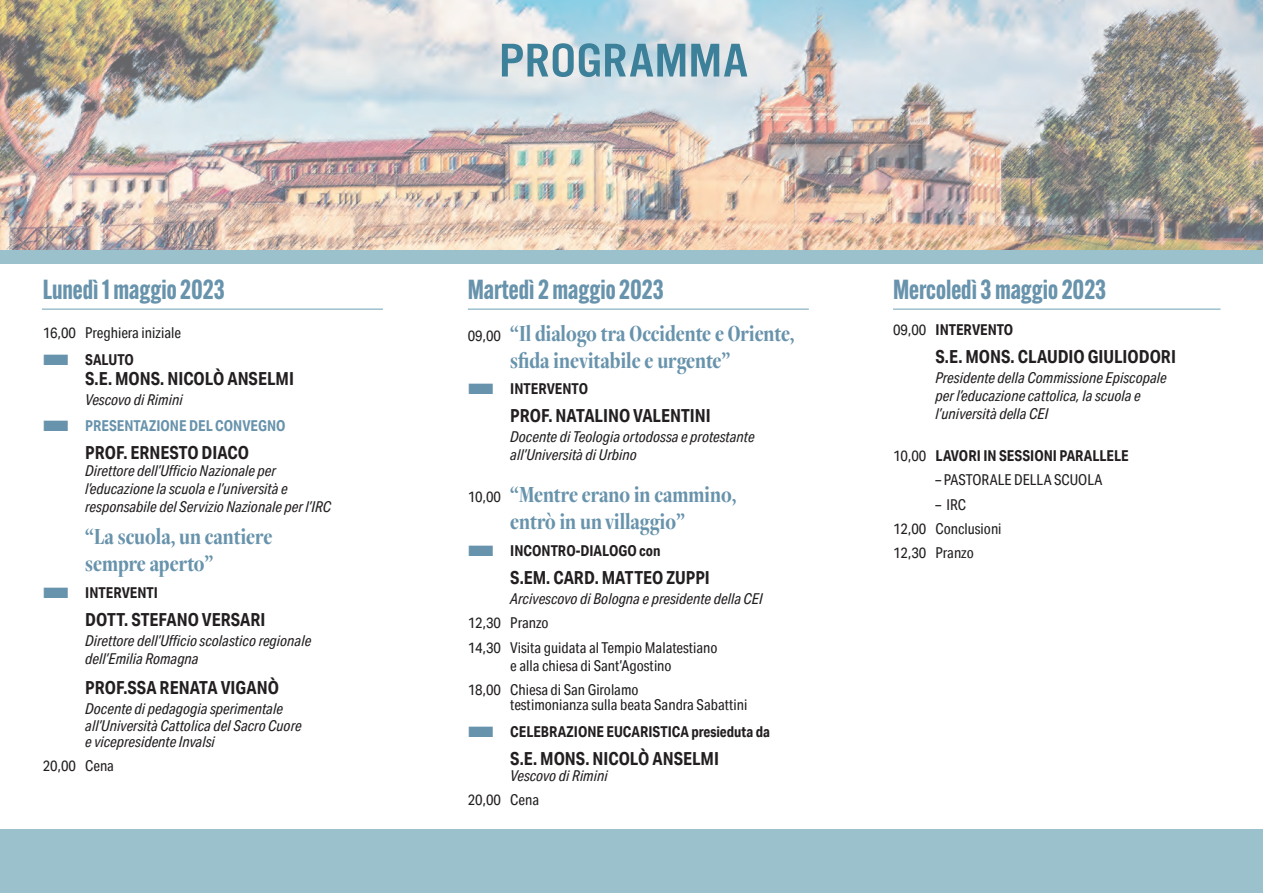
<style>
.page{position:relative;width:1263px;height:893px;background:#fff}
.page>*{position:absolute;margin:0;border:0;box-sizing:border-box;transform-origin:0 0}
.t1{font:49.05px "Alternate Got No 3 D";color:#3d8099;scale:1.18 1}
.t2{font:700 27px "Alternate Gothic Cond ATF";color:#6893ac}
.t3{font:700 24px/27px "Freight Disp Cmp Pro";color:#6893ac}
.t4{font:700 18px "Aktiv Grotesk Cd";color:#231f20}
.t5{font:italic 15px/18px "Aktiv Grotesk Cd";color:#231f20}
.t6{font:15px/24.3px "Aktiv Grotesk Cd";color:#231f20}
.t7{font:700 15px "Aktiv Grotesk Cd";color:#231f20}
.t8{font:700 15px "Aktiv Grotesk Cd";color:#6893ac}
.s1{color:#6893ac}
.s2{font-family:"Aktiv Grotesk Cd";font-weight:400;font-size:15px;color:#231f20}
.s3{font-style:italic}
.s4{font-style:normal}
.s5{font-weight:400}
</style>
<div class="page">
<img style="left:0;top:0;width:1263px;height:250px">
<hr style="left:42px;top:308px;width:341px;height:2px;background:#9bc1cd">
<hr style="left:468px;top:308px;width:341px;height:2px;background:#9bc1cd">
<hr style="left:893px;top:308px;width:327px;height:2px;background:#9bc1cd">
<div style="left:0;top:250px;width:1263px;height:13px;background:#9bc1cd"></div>
<div style="left:0;top:829px;width:1263px;height:64px;background:#9bc1cd"></div>
<p class="t2" style="left:43px;top:272px;width:183px">Lunedì 1 maggio 2023</p>
<p class="t6" style="left:43px;top:320px;width:140px">16,00 Preghiera iniziale</p>
<p class="t7" style="left:43px;top:350px;width:93px"><span class="s1">■</span> SALUTO</p>
<p class="t4" style="left:85px;top:367px;width:210px">S.E. MONS. NICOLÒ ANSELMI</p>
<p class="t5" style="left:85px;top:390px;width:99px">Vescovo di Rimini</p>
<p class="t8" style="left:43px;top:417px;width:244px">■ PRESENTAZIONE DEL CONVEGNO</p>
<p class="t4" style="left:85px;top:442px;width:165px">PROF. ERNESTO DIACO</p>
<p class="t5" style="left:85px;top:461px;width:247px">Direttore dell’Ufficio Nazionale per l’educazione la scuola e l’università e responsabile del Servizio Nazionale per l’IRC</p>
<p class="t3" style="left:85px;top:522px;width:189px">“La scuola, un cantiere sempre aperto”</p>
<p class="t7" style="left:43px;top:583px;width:117px"><span class="s1">■</span> INTERVENTI</p>
<p class="t4" style="left:85px;top:608px;width:182px">DOTT. STEFANO VERSARI</p>
<p class="t5" style="left:85px;top:631px;width:228px">Direttore dell’Ufficio scolastico regionale dell’Emilia Romagna</p>
<p class="t4" style="left:85px;top:676px;width:195px">PROF.SSA RENATA VIGANÒ</p>
<p class="t5" style="left:85px;top:700px;width:218px;line-height:16.5px">Docente di pedagogia sperimentale all’Università Cattolica del Sacro Cuore e vicepresidente Invalsi</p>
<p class="t6" style="left:43px;top:754px;width:73px">20,00 Cena</p>
<p class="t1" style="left:499px;top:34px;width:213px">PROGRAMMA</p>
<p class="t2" style="left:468px;top:272px;width:197px">Martedì 2 maggio 2023</p>
<p class="t3" style="left:510px;top:319px;width:286px;text-indent:-43px"><span class="s2">09,00</span> “Il dialogo tra Occidente e Oriente, sfida inevitabile e urgente”</p>
<p class="t7" style="left:468px;top:380px;width:122px"><span class="s1">■</span> INTERVENTO</p>
<p class="t4" style="left:510px;top:405px;width:202px">PROF. NATALINO VALENTINI</p>
<p class="t5" style="left:510px;top:428px;width:246px">Docente di Teologia ortodossa e protestante all’Università di Urbino</p>
<p class="t3" style="left:468px;top:481px;width:270px;text-align:center"><span class="s2">10,00</span> “Mentre erano in cammino, entrò in un villaggio”</p>
<p class="t7" style="left:468px;top:541px;width:194px"><span class="s1">■</span> INCONTRO-DIALOGO con</p>
<p class="t4" style="left:510px;top:566px;width:201px">S.EM. CARD. MATTEO ZUPPI</p>
<p class="t6" style="left:468px;top:586px;width:296px;text-indent:43px"><span class="s3">Arcivescovo di Bologna e presidente della CEI<br></span>12,30 Pranzo<br>14,30 Visita guidata al Tempio Malatestiano</p>
<p class="t6" style="left:468px;top:653px;width:205px;text-indent:43px">e alla chiesa di Sant’Agostino<br>18,00 Chiesa di San Girolamo</p>
<p class="t6" style="left:510px;top:692px;width:239px">testimonianza sulla beata Sandra Sabattini</p>
<p class="t7" style="left:468px;top:722px;width:304px"><span class="s1">■</span> CELEBRAZIONE EUCARISTICA presieduta da</p>
<p class="t4" style="left:510px;top:747px;width:210px">S.E. MONS. NICOLÒ ANSELMI</p>
<p class="t5" style="left:468px;top:763px;width:142px;line-height:24.3px;text-indent:43px">Vescovo di Rimini<br><span class="s4">20,00 Cena</span></p>
<p class="t2" style="left:893px;top:272px;width:215px">Mercoledì 3 maggio 2023</p>
<p class="t7" style="left:893px;top:321px;width:122px"><span class="s5">09,00</span> INTERVENTO</p>
<p class="t4" style="left:935px;top:346px;width:242px">S.E. MONS. CLAUDIO GIULIODORI</p>
<p class="t5" style="left:935px;top:369px;width:233px">Presidente della Commissione Episcopale per l’educazione cattolica, la scuola e l’università della CEI</p>
<p class="t7" style="left:893px;top:446px;width:237px"><span class="s5">10,00</span> LAVORI IN SESSIONI PARALLELE</p>
<p class="t6" style="left:935px;top:468px;width:168px">– PASTORALE DELLA SCUOLA</p>
<p class="t6" style="left:893px;top:492px;width:110px;text-indent:43px">– IRC<br>12,00 Conclusioni<br>12,30 Pranzo</p>
</div>
